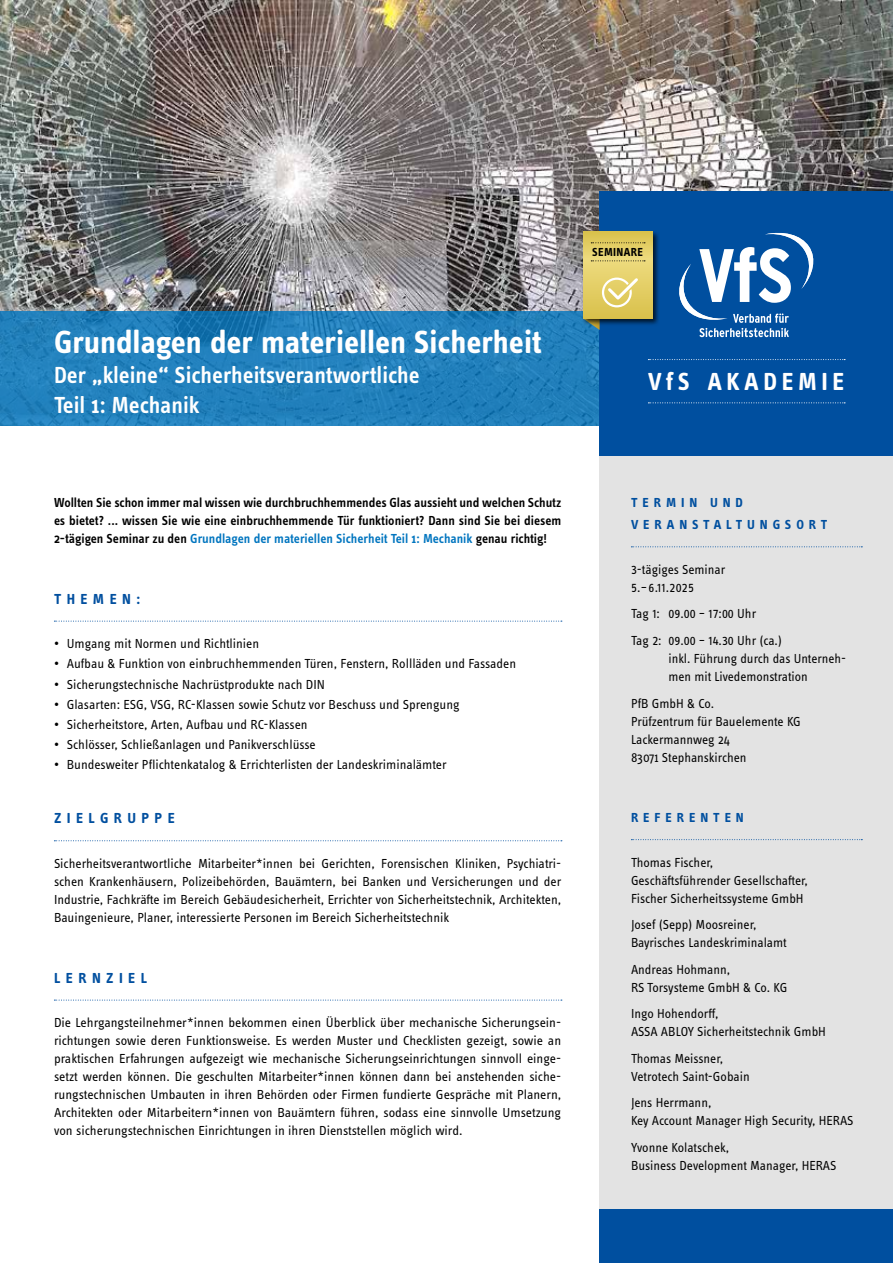
<style>
.page{position:relative;width:893px;height:1263px;background:#fff}
.page>*{position:absolute;margin:0;border:0;box-sizing:border-box;transform-origin:0 0}
.t1{font:700 33px "Info Text Pro";color:#fff}
.t2{font:700 25.5px "Info Text Pro";letter-spacing:.185em;color:#fff}
.t3{font:600 24px/30px "Info Text Pro";color:#fff}
.t4{font:700 15px "Info Text Pro";letter-spacing:.36em;color:#004f9f}
.t5{font:13.5px/18px "Info Text Pro";color:#000}
.t6{font:600 13.5px/18px "Info Text Pro";color:#000;text-align:justify}
.t7{font:700 13.5px/22.5px "Info Text Pro";letter-spacing:.36em;color:#004f9f}
.t8{font:700 12px "Info Text Pro";letter-spacing:.03em;color:#000}
.s1{color:#0075bf}
</style>
<div class="page">
<img style="left:0;top:0;width:893px;height:311px">
<svg style="left:0;top:311px;width:600px;height:114px;background:#217fbb"></svg>
<div style="left:600px;top:191px;width:293px;height:265px;background:#004f9f"></div>
<div style="left:600px;top:1209px;width:293px;height:54px;background:#004f9f"></div>
<div style="left:600px;top:456px;width:293px;height:753px;background:#e3e3e3"></div>
<svg style="left:648px;top:359px;width:197px;height:1px"></svg>
<svg style="left:648px;top:402px;width:197px;height:1px"></svg>
<svg style="left:631px;top:546px;width:231px;height:1px"></svg>
<svg style="left:631px;top:839px;width:231px;height:1px"></svg>
<svg style="left:679px;top:233px;width:134px;height:104px"></svg>
<div style="left:581px;top:230px;width:79px;height:96px;background:#000;opacity:.75"></div>
<svg style="left:583px;top:232px;width:69px;height:86px"></svg>
<svg style="left:583px;top:242px;width:62px;height:88px;background:#c9bf70"></svg>
<svg style="left:54px;top:621px;width:508px;height:1px"></svg>
<svg style="left:54px;top:840px;width:508px;height:1px"></svg>
<svg style="left:54px;top:1000px;width:508px;height:1px"></svg>
<p class="t8" style="left:592px;top:245px;width:53px">SEMINARE</p>
<h1 class="t1" style="left:54px;top:322px;width:489px">Grundlagen der materiellen Sicherheit</h1>
<h3 class="t3" style="left:54px;top:360px;width:367px">Der „kleine“ Sicherheitsverantwortliche<br>Teil 1: Mechanik</h3>
<h2 class="t2" style="left:648px;top:366px;width:198px">VfS AKADEMIE</h2>
<p class="t6" style="left:54px;top:493px;width:509px">Wollten Sie schon immer mal wissen wie durchbruchhemmendes Glas aussieht und welchen Schutz es bietet? ... wissen Sie wie eine einbruchhemmende Tür funktioniert? Dann sind Sie bei diesem 2-tägigen Seminar zu den <span class="s1">Grundlagen der materiellen Sicherheit Teil 1: Mechanik</span> genau richtig!</p>
<p class="t4" style="left:54px;top:590px;width:88px">THEMEN:</p>
<p class="t5" style="left:54px;top:634px;width:207px">• Umgang mit Normen und Richtlinien</p>
<p class="t5" style="left:54px;top:654px;width:464px">• Aufbau &amp; Funktion von einbruchhemmenden Türen, Fenstern, Rollläden und Fassaden</p>
<p class="t5" style="left:54px;top:675px;width:272px">• Sicherungstechnische Nachrüstprodukte nach DIN</p>
<p class="t5" style="left:54px;top:695px;width:407px">• Glasarten: ESG, VSG, RC-Klassen sowie Schutz vor Beschuss und Sprengung</p>
<p class="t5" style="left:54px;top:715px;width:255px">• Sicherheitstore, Arten, Aufbau und RC-Klassen</p>
<p class="t5" style="left:54px;top:735px;width:263px">• Schlösser, Schließanlagen und Panikverschlüsse</p>
<p class="t5" style="left:54px;top:755px;width:394px">• Bundesweiter Pflichtenkatalog &amp; Errichterlisten der Landeskriminalämter</p>
<p class="t4" style="left:54px;top:809px;width:122px">ZIELGRUPPE</p>
<p class="t5" style="left:54px;top:854px;width:509px;text-align:justify">Sicherheitsverantwortliche Mitarbeiter*innen bei Gerichten, Forensischen Kliniken, Psychiatri&shy;schen Krankenhäusern, Polizeibehörden, Bauämtern, bei Banken und Versicherungen und der Industrie, Fachkräfte im Bereich Gebäudesicherheit, Errichter von Sicherheitstechnik, Architekten, Bauingenieure, Planer, interessierte Personen im Bereich Sicherheitstechnik</p>
<p class="t4" style="left:54px;top:969px;width:95px">LERNZIEL</p>
<p class="t5" style="left:54px;top:1013px;width:509px;text-align:justify">Die Lehrgangsteilnehmer*innen bekommen einen Überblick über mechanische Sicherungsein&shy;richtungen sowie deren Funktionsweise. Es werden Muster und Checklisten gezeigt, sowie an praktischen Erfahrungen aufgezeigt wie mechanische Sicherungseinrichtungen sinnvoll einge&shy;setzt werden können. Die geschulten Mitarbeiter*innen können dann bei anstehenden siche&shy;rungstechnischen Umbauten in ihren Behörden oder Firmen fundierte Gespräche mit Planern, Architekten oder Mitarbeitern*innen von Bauämtern führen, sodass eine sinnvolle Umsetzung von sicherungstechnischen Einrichtungen in ihren Dienststellen möglich wird.</p>
<p class="t7" style="left:631px;top:491px;width:197px">TERMIN UND<br>VERANSTALTUNGSORT</p>
<p class="t5" style="left:631px;top:560px;width:96px">3-tägiges Seminar<br>5.–6.11.2025</p>
<p class="t5" style="left:631px;top:600px;width:152px;line-height:26.5px">Tag 1: 09.00 – 17:00 Uhr<br>Tag 2: 09.00 – 14.30 Uhr (ca.)</p>
<p class="t5" style="left:668px;top:649px;width:179px">inkl. Führung durch das Unterneh&shy;men mit Livedemonstration</p>
<p class="t5" style="left:631px;top:694px;width:171px">PfB GmbH &amp; Co.<br>Prüfzentrum für Bauelemente KG<br>Lackermannweg 24<br>83071 Stephanskirchen</p>
<p class="t7" style="left:631px;top:806px;width:114px">REFERENTEN</p>
<p class="t5" style="left:631px;top:853px;width:178px">Thomas Fischer,<br>Geschäftsführender Gesellschafter,<br>Fischer Sicherheitssysteme GmbH</p>
<p class="t5" style="left:631px;top:915px;width:157px">Josef (Sepp) Moosreiner,<br>Bayrisches Landeskriminalamt</p>
<p class="t5" style="left:631px;top:960px;width:158px">Andreas Hohmann,<br>RS Torsysteme GmbH &amp; Co. KG</p>
<p class="t5" style="left:631px;top:1004px;width:196px">Ingo Hohendorff,<br>ASSA ABLOY Sicherheitstechnik GmbH</p>
<p class="t5" style="left:631px;top:1049px;width:120px">Thomas Meissner,<br>Vetrotech Saint-Gobain</p>
<p class="t5" style="left:631px;top:1093px;width:224px">Jens Herrmann,<br>Key Account Manager High Security, HERAS</p>
<p class="t5" style="left:631px;top:1138px;width:207px">Yvonne Kolatschek,<br>Business Development Manager, HERAS</p>
</div>
